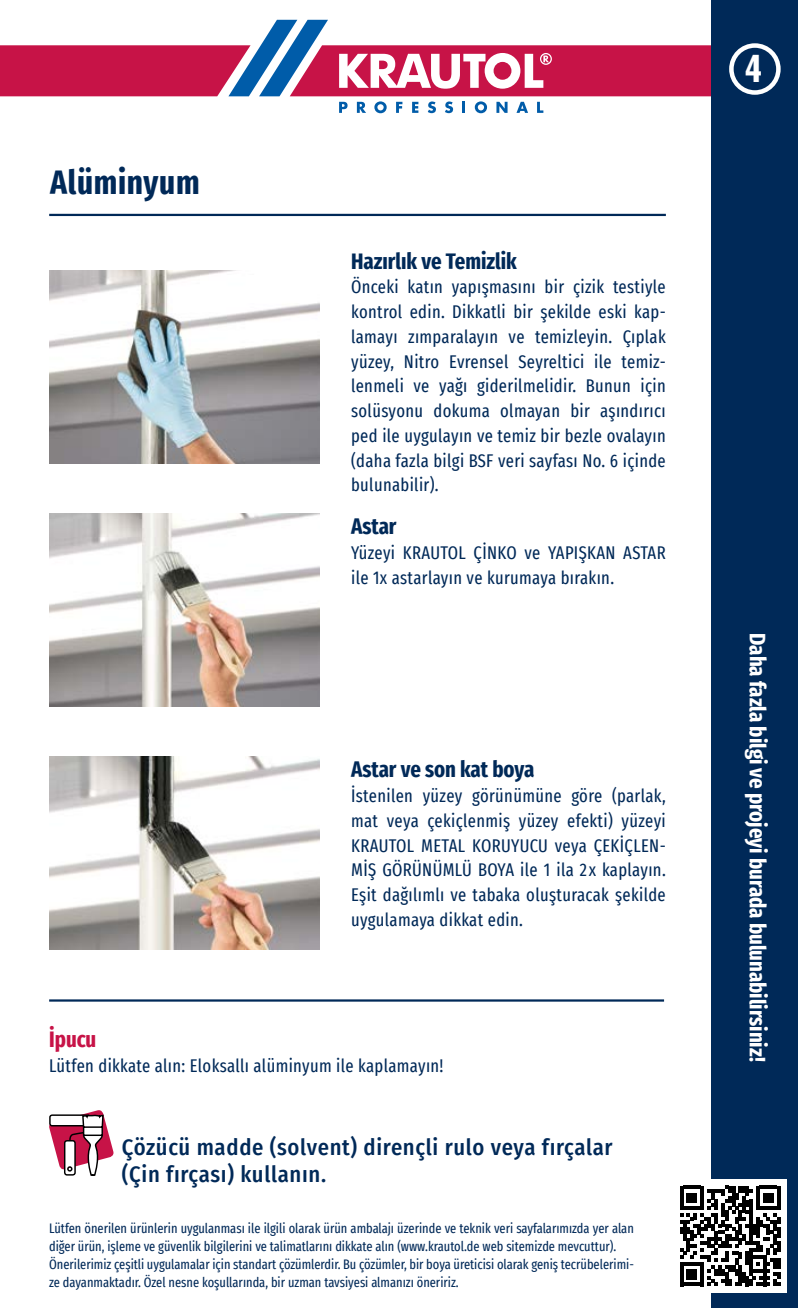
<style>
.page{position:relative;width:798px;height:1308px;background:#fff}
.page>*{position:absolute;margin:0;border:0;box-sizing:border-box;transform-origin:0 0}
.t1{font:700 condensed 36px "Futura Std";color:#fff}
.t2{font:700 extra-condensed 33.75px "Fira Sans";letter-spacing:.02em;color:#002958}
.t3{font:500 22.5px/27px "Fira Sans Condensed";letter-spacing:.03em;color:#002958}
.t4{font:700 extra-condensed 22.5px "Fira Sans";color:#fff}
.t5{font:700 extra-condensed 22.5px "Fira Sans";color:#002958}
.t6{font:700 extra-condensed 22.5px "Fira Sans";color:#c71347}
.t7{font:extra-condensed 18px/24.8px "Fira Sans";letter-spacing:.02em;color:#002958;text-align:justify}
.t8{font:extra-condensed 13.5px/18px "Fira Sans";color:#002958}
</style>
<div class="page">
<svg style="left:0;top:20px;width:711px;height:93px"></svg>
<div style="left:711px;top:0;width:86px;height:1307px;background:#002958"></div>
<img style="left:49px;top:270px;width:270px;height:193px">
<img style="left:49px;top:513px;width:270px;height:193px">
<img style="left:49px;top:756px;width:270px;height:193px">
<div style="left:728px;top:43px;width:52px;height:52px;border:4px solid #fff;border-radius:50%"></div>
<div style="left:673px;top:1179px;width:113px;height:113px;background:#fff"></div>
<svg style="left:680px;top:1185px;width:100px;height:101px"></svg>
<hr style="left:49px;top:214px;width:616px;height:2px;background:#002958">
<svg style="left:49px;top:1110px;width:65px;height:66px"></svg>
<hr style="left:49px;top:999px;width:614px;height:2px;background:#002958">
<h2 class="t2" style="left:50px;top:154px;width:151px">Alüminyum</h2>
<p class="t5" style="left:351px;top:242px;width:167px">Hazırlık ve Temizlik</p>
<p class="t7" style="left:351px;top:274px;width:316px">Önceki katın yapışmasını bir çizik testiyle kontrol edin. Dikkatli bir şekilde eski kap&shy;lamayı zımparalayın ve temizleyin. Çıplak yüzey, Nitro Evrensel Seyreltici ile temiz&shy;lenmeli ve yağı giderilmelidir. Bunun için solüsyonu dokuma olmayan bir aşındırıcı ped ile uygulayın ve temiz bir bezle ovalayın (daha fazla bilgi BSF veri sayfası No. 6 içinde bulunabilir).</p>
<p class="t5" style="left:351px;top:507px;width:47px">Astar</p>
<p class="t7" style="left:351px;top:540px;width:316px">Yüzeyi KRAUTOL ÇİNKO ve YAPIŞKAN ASTAR ile 1x astarlayın ve kurumaya bırakın.</p>
<p class="t5" style="left:351px;top:750px;width:185px">Astar ve son kat boya</p>
<p class="t7" style="left:351px;top:783px;width:316px">İstenilen yüzey görünümüne göre (parlak, mat veya çekiçlenmiş yüzey efekti) yüzeyi KRAUTOL METAL KORUYUCU veya ÇEKİÇLEN-MİŞ GÖRÜNÜMLÜ BOYA ile 1 ila 2x kaplayın.<br>Eşit dağılımlı ve tabaka oluşturacak şekilde uygulamaya dikkat edin.</p>
<p class="t6" style="left:49px;top:1020px;width:49px">İpucu</p>
<p class="t7" style="left:49px;top:1053px;width:396px">Lütfen dikkate alın: Eloksallı alüminyum ile kaplamayın!</p>
<p class="t3" style="left:122px;top:1132px;width:492px">Çözücü madde (solvent) dirençli rulo veya fırçalar (Çin fırçası) kullanın.</p>
<p class="t8" style="left:49px;top:1219px;width:586px">Lütfen önerilen ürünlerin uygulanması ile ilgili olarak ürün ambalajı üzerinde ve teknik veri sayfalarımızda yer alan diğer ürün, işleme ve güvenlik bilgilerini ve talimatlarını dikkate alın (www.krautol.de web sitemizde mevcuttur).<br>Önerilerimiz çeşitli uygulamalar için standart çözümlerdir. Bu çözümler, bir boya üreticisi olarak geniş tecrübelerimi&shy;ze dayanmaktadır. Özel nesne koşullarında, bir uzman tavsiyesi almanızı öneririz.</p>
<h1 class="t1" style="left:744px;top:46px;width:19px">4</h1>
<h1 class="t1" style="left:744px;top:46px;width:19px">1</h1>
<p class="t4" style="left:776px;top:633px;width:430px;rotate:90deg">Daha fazla bilgi ve projeyi burada bulunabilirsiniz!</p>
</div>
